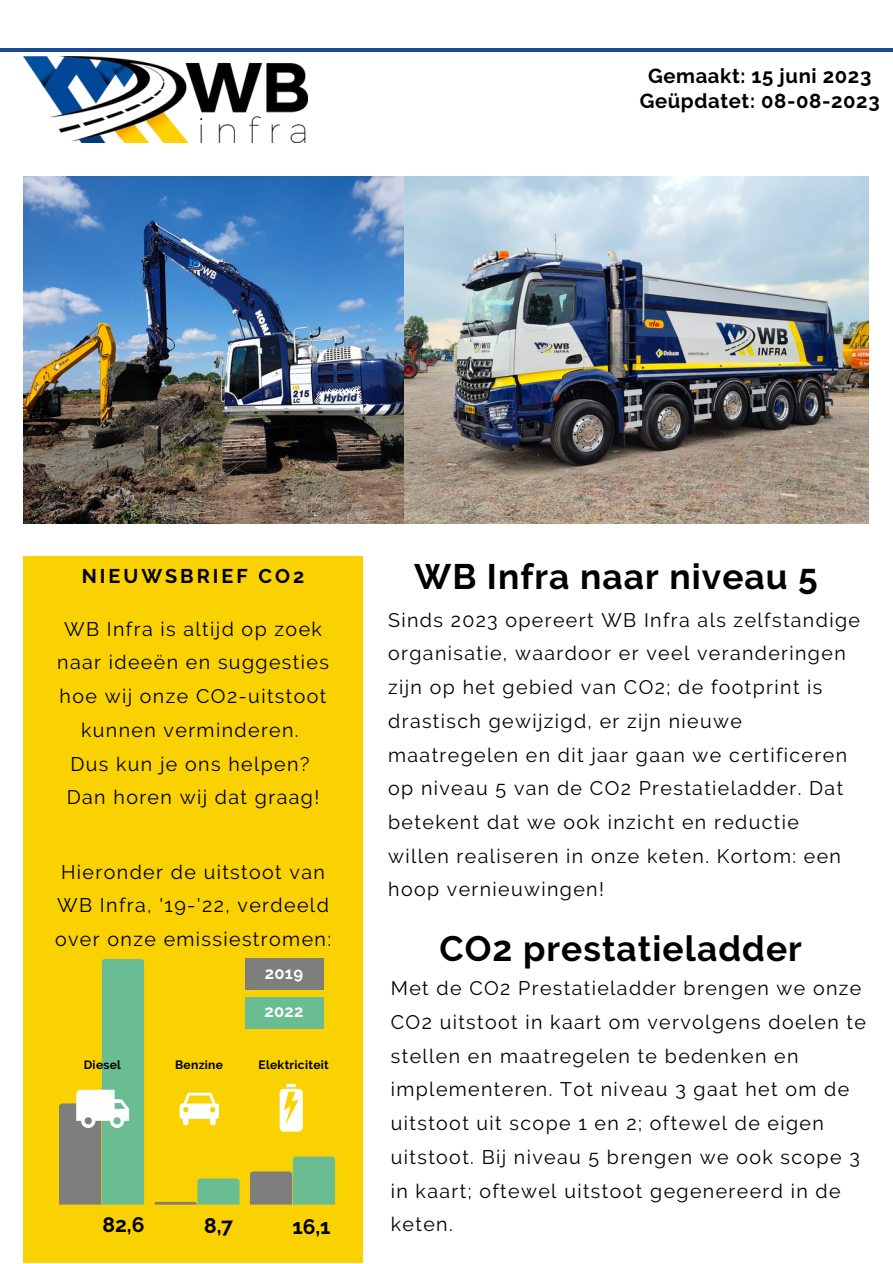
<style>
.page{position:relative;width:893px;height:1264px;background:#fff}
.page>*{position:absolute;margin:0;border:0;box-sizing:border-box;transform-origin:0 0}
.t1{font:700 35.25px "Raleway";letter-spacing:.03em;color:#000}
.t2{font:700 21px "Raleway";color:#000}
.t3{font:700 20.25px "Raleway";letter-spacing:.03em;color:#000}
.t4{font:700 19.8px "Raleway";letter-spacing:.15em;color:#000}
.t5{font:19.65px/33.8px "Raleway";letter-spacing:.07em;color:#000;text-align:center}
.t6{font:700 16.5px "Raleway";letter-spacing:.02em;color:#fefefe}
.t7{font:700 12px "Raleway";letter-spacing:.025em;color:#000}
</style>
<div class="page">
<hr style="left:0;top:48px;width:892px;height:3px;background:#184997">
<div style="left:23px;top:557px;width:339px;height:705px;background:#fad202"></div>
<svg style="left:154px;top:1178px;width:85px;height:26px"></svg>
<svg style="left:250px;top:1156px;width:85px;height:48px"></svg>
<div style="left:279px;top:1088px;width:24px;height:43px;background:#fefefe;border-radius:4px"></div>
<svg style="left:284px;top:1083px;width:14px;height:42px"></svg>
<img style="left:23px;top:56px;width:285px;height:87px">
<img style="left:23px;top:177px;width:382px;height:346px">
<img style="left:405px;top:177px;width:463px;height:346px">
<svg style="left:179px;top:1092px;width:40px;height:33px"></svg>
<svg style="left:59px;top:959px;width:85px;height:245px"></svg>
<div style="left:245px;top:958px;width:78px;height:31px;background:#7e7e7c"></div>
<div style="left:245px;top:997px;width:78px;height:31px;background:#6abd92"></div>
<p class="t3" style="left:648px;top:64px;width:225px">Gemaakt: 15 juni 2023</p>
<p class="t3" style="left:639px;top:89px;width:241px">Geüpdatet: 08-08-2023</p>
<p class="t4" style="left:82px;top:564px;width:224px">NIEUWSBRIEF CO2</p>
<p class="t5" style="left:57px;top:612px;width:273px">WB Infra is altijd op zoek naar ideeën en suggesties hoe wij onze CO2-uitstoot kunnen verminderen.</p>
<p class="t5" style="left:70px;top:746px;width:240px">Dus kun je ons helpen?</p>
<p class="t5" style="left:67px;top:780px;width:254px">Dan horen wij dat graag!</p>
<p class="t5" style="left:55px;top:854px;width:277px">Hieronder de uitstoot van<br>WB Infra, '19-'22, verdeeld over onze emissiestromen:</p>
<p class="t6" style="left:265px;top:963px;width:40px">2019</p>
<p class="t6" style="left:264px;top:1001px;width:41px">2022</p>
<p class="t7" style="left:84px;top:1057px;width:39px">Diesel</p>
<p class="t7" style="left:258px;top:1057px;width:72px">Elektriciteit</p>
<p class="t7" style="left:175px;top:1057px;width:49px">Benzine</p>
<p class="t2" style="left:102px;top:1212px;width:44px">82,6</p>
<p class="t2" style="left:292px;top:1213px;width:40px">16,1</p>
<p class="t1" style="left:414px;top:556px;width:405px">WB Infra naar niveau 5</p>
<p class="t5" style="left:388px;top:602px;width:473px;text-align:left">Sinds 2023 opereert WB Infra als zelfstandige organisatie, waardoor er veel veranderingen zijn op het gebied van CO2; de footprint is drastisch gewijzigd, er zijn nieuwe maatregelen en dit jaar gaan we certificeren op niveau 5 van de CO2 Prestatieladder. Dat betekent dat we ook inzicht en reductie willen realiseren in onze keten. Kortom: een hoop vernieuwingen!</p>
<p class="t1" style="left:439px;top:927px;width:364px">CO2 prestatieladder</p>
<p class="t5" style="left:391px;top:971px;width:476px;text-align:left">Met de CO2 Prestatieladder brengen we onze CO2 uitstoot in kaart om vervolgens doelen te stellen en maatregelen te bedenken en implementeren. Tot niveau 3 gaat het om de uitstoot uit scope 1 en 2; oftewel de eigen uitstoot. Bij niveau 5 brengen we ook scope 3 in kaart; oftewel uitstoot gegenereerd in de keten.</p>
</div>
